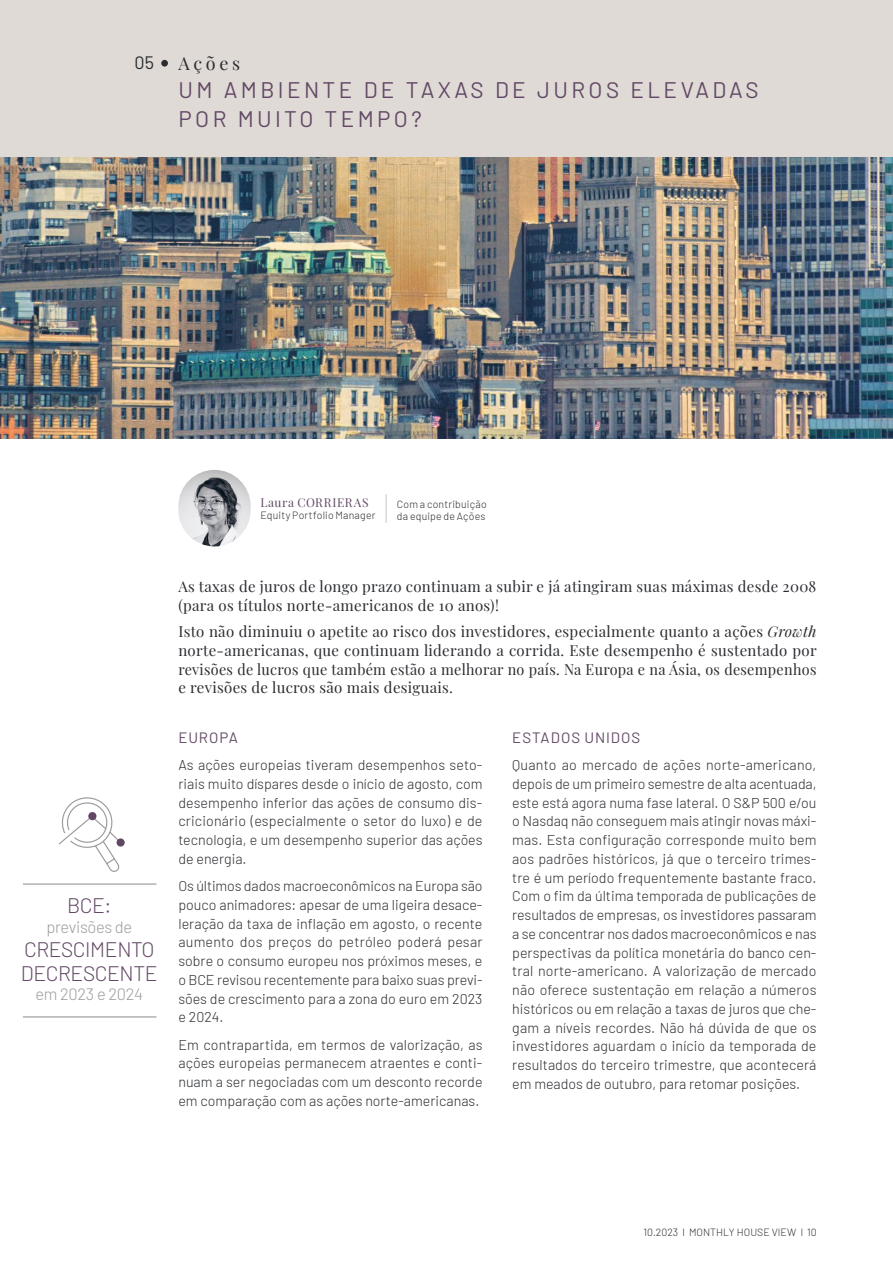
<style>
.page{position:relative;width:893px;height:1263px;background:#fff}
.page>*{position:absolute;margin:0;border:0;box-sizing:border-box;transform-origin:0 0}
.t1{font:22.5px/28.5px "Barlow";letter-spacing:.15em;color:#624865}
.t2{font:300 21px/24px "Barlow";letter-spacing:-.02em;color:#624865}
.t3{font:18px "Playfair Display";letter-spacing:.2em;color:#2a2c30}
.t4{font:18px "Barlow";color:#2a2c30}
.t5{font:300 16.5px "Barlow";letter-spacing:-.02em;color:#9d9d9c}
.t6{font:15px/18.8px "Playfair Display";letter-spacing:.02em;color:#2a2c30}
.t7{font:15px "Barlow";letter-spacing:.065em;color:#624865}
.t8{font:300 14.25px/18.8px "Barlow";color:#2a2c30;text-align:justify}
.t9{font:12px "Playfair Display";letter-spacing:.05em;color:#624865}
.t10{font:300 10.5px/12px "Barlow";letter-spacing:.015em;color:#2a2c30}
.s1{font-style:italic}
</style>
<div class="page">
<img style="left:0;top:156px;width:893px;height:282px">
<div style="left:0;top:0;width:893px;height:156px;background:#dfdad5"></div>
<hr style="left:23px;top:883px;width:133px;height:2px;background:#9d9d9c">
<hr style="left:23px;top:1016px;width:133px;height:1px;background:#9d9d9c">
<svg style="left:58px;top:797px;width:63px;height:75px"></svg>
<div style="left:88px;top:812px;width:8px;height:8px;background:#624865;border-radius:50%"></div>
<div style="left:117px;top:838px;width:8px;height:8px;background:#624865;border-radius:50%"></div>
<div style="left:161px;top:60px;width:7px;height:7px;background:#2a2c30;border-radius:50%"></div>
<img style="left:178px;top:470px;width:73px;height:76px;border-radius:36px">
<svg style="left:386px;top:494px;width:1px;height:29px"></svg>
<p class="t4" style="left:135px;top:50px;width:21px">05</p>
<p class="t3" style="left:179px;top:49px;width:63px">Ações</p>
<h1 class="t1" style="left:179px;top:74px;width:581px">UM AMBIENTE DE TAXAS DE JUROS ELEVADAS<br>POR MUITO TEMPO?</h1>
<p class="t9" style="left:260px;top:493px;width:110px">Laura CORRIERAS</p>
<p class="t10" style="left:260px;top:508px;width:117px">Equity Portfolio Manager</p>
<p class="t10" style="left:397px;top:497px;width:91px">Com a contribuição da equipe de Ações</p>
<h2 class="t2" style="left:67px;top:892px;width:46px">BCE:</h2>
<p class="t5" style="left:46px;top:915px;width:87px">previsões de</p>
<h2 class="t2" style="left:21px;top:936px;width:138px">CRESCIMENTO<br>DECRESCENTE</h2>
<p class="t5" style="left:36px;top:983px;width:109px">em 2023 e 2024</p>
<p class="t6" style="left:178px;top:576px;width:640px">As taxas de juros de longo prazo continuam a subir e já atingiram suas máximas desde 2008 (para os títulos norte-americanos de 10 anos)!</p>
<p class="t6" style="left:178px;top:621px;width:640px;text-align:justify">Isto não diminuiu o apetite ao risco dos investidores, especialmente quanto a ações <span class="s1">Growth </span>norte-americanas, que continuam liderando a corrida. Este desempenho é sustentado por revisões de lucros que também estão a melhorar no país. Na Europa e na Ásia, os desempenhos e revisões de lucros são mais desiguais.</p>
<p class="t7" style="left:178px;top:726px;width:61px">EUROPA</p>
<p class="t8" style="left:178px;top:754px;width:306px">As ações europeias tiveram desempenhos seto&shy;riais muito díspares desde o início de agosto, com desempenho inferior das ações de consumo dis&shy;cricionário (especialmente o setor do luxo) e de tecnologia, e um desempenho superior das ações de energia.</p>
<p class="t8" style="left:178px;top:875px;width:306px">Os últimos dados macroeconômicos na Europa são pouco animadores: apesar de uma ligeira desace&shy;leração da taxa de inflação em agosto, o recente aumento dos preços do petróleo poderá pesar sobre o consumo europeu nos próximos meses, e o BCE revisou recentemente para baixo suas previ&shy;sões de crescimento para a zona do euro em 2023 e 2024.</p>
<p class="t8" style="left:178px;top:1034px;width:306px">Em contrapartida, em termos de valorização, as ações europeias permanecem atraentes e conti&shy;nuam a ser negociadas com um desconto recorde em comparação com as ações norte-americanas.</p>
<p class="t7" style="left:512px;top:726px;width:129px">ESTADOS UNIDOS</p>
<p class="t8" style="left:512px;top:754px;width:306px">Quanto ao mercado de ações norte-americano, depois de um primeiro semestre de alta acentuada, este está agora numa fase lateral. O S&amp;P 500 e/ou o Nasdaq não conseguem mais atingir novas máxi&shy;mas. Esta configuração corresponde muito bem aos padrões históricos, já que o terceiro trimes&shy;tre é um período frequentemente bastante fraco.<br>Com o fim da última temporada de publicações de resultados de empresas, os investidores passaram a se concentrar nos dados macroeconômicos e nas perspectivas da política monetária do banco cen&shy;tral norte-americano. A valorização de mercado não oferece sustentação em relação a números históricos ou em relação a taxas de juros que che&shy;gam a níveis recordes. Não há dúvida de que os investidores aguardam o início da temporada de resultados do terceiro trimestre, que acontecerá em meados de outubro, para retomar posições.</p>
<p class="t10" style="left:643px;top:1226px;width:175px">10.2023 l MONTHLY HOUSE VIEW l 10</p>
</div>
